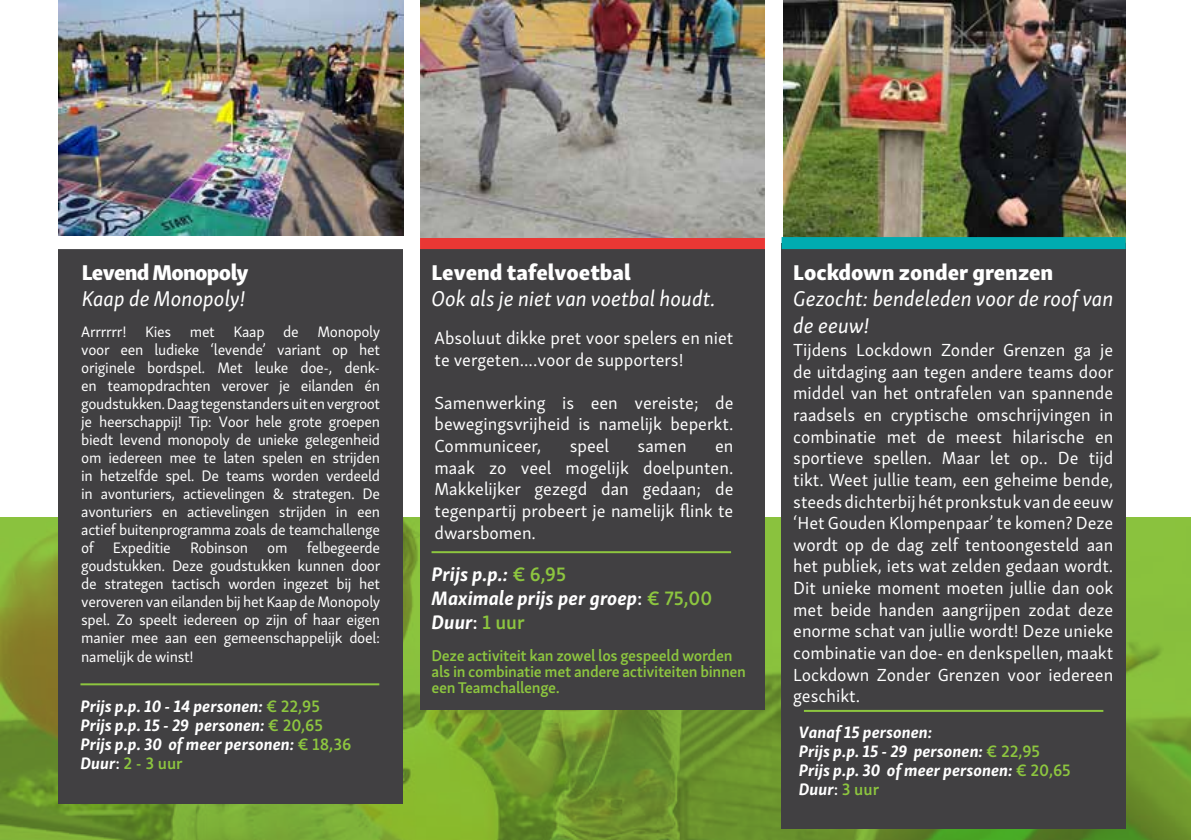
<style>
.page{position:relative;width:1191px;height:840px;background:#fff}
.page>*{position:absolute;margin:0;border:0;box-sizing:border-box;transform-origin:0 0}
.t1{font:italic 22px/26.4px "Skolar Sans Latn";color:#fff}
.t2{font:22px "Skolar Sans Latn Eb";color:#fff}
.t3{font:22px "Skolar Sans Latn Eb";letter-spacing:-.03em;color:#fff}
.t4{font:italic 700 20px/24px "Skolar Sans Latn";color:#fff}
.t5{font:18px/21.6px "Skolar Sans Latn";color:#fff;text-align:justify}
.t6{font:italic 700 17px/19px "Skolar Sans Latn";color:#fff}
.t7{font:600 16px/16px "Skolar Sans Latn";letter-spacing:-.02em;color:#8dc63f}
.t8{font:15.6px/18px "Skolar Sans Latn";letter-spacing:-.02em;color:#fff;text-align:justify}
.s1{font-weight:600;font-style:normal;color:#8dc63f}
.s2{font-weight:600;font-style:normal}
</style>
<div class="page">
<img style="left:783px;top:0;width:342px;height:237px">
<svg style="left:0;top:517px;width:1191px;height:322px;background:#759e30"></svg>
<div style="left:58px;top:243px;width:345px;height:560px;background:#414042"></div>
<hr style="left:80px;top:683px;width:299px;height:2px;background:#8dc63f">
<div style="left:420px;top:249px;width:345px;height:460px;background:#414042"></div>
<hr style="left:431px;top:551px;width:300px;height:2px;background:#8dc63f">
<div style="left:781px;top:243px;width:344px;height:585px;background:#414042"></div>
<hr style="left:804px;top:709px;width:299px;height:2px;background:#8dc63f">
<div style="left:49px;top:237px;width:362px;height:12px;background:#fff"></div>
<div style="left:420px;top:237px;width:345px;height:12px;background:#ea3734"></div>
<div style="left:781px;top:237px;width:344px;height:12px;background:#00abb0"></div>
<img style="left:58px;top:0;width:345px;height:235px">
<img style="left:420px;top:0;width:344px;height:237px">
<p class="t2" style="left:431px;top:253px;width:201px">Levend tafelvoetbal</p>
<p class="t1" style="left:431px;top:284px;width:285px">Ook als je niet van voetbal houdt.</p>
<p class="t3" style="left:82px;top:253px;width:168px">Levend Monopoly</p>
<p class="t1" style="left:82px;top:284px;width:165px">Kaap de Monopoly!</p>
<p class="t8" style="left:81px;top:321px;width:301px">Arrrrrr! Kies met Kaap de Monopoly voor een ludieke ‘levende’ variant op het originele bordspel. Met leuke doe-, denk&shy;en teamopdrachten verover je eilanden én goudstukken. Daag tegenstanders uit en vergroot je heerschappij! Tip: Voor hele grote groepen biedt levend monopoly de unieke gelegenheid om iedereen mee te laten spelen en strijden in hetzelfde spel. De teams worden verdeeld in avonturiers, actievelingen &amp; strategen. De avonturiers en actievelingen strijden in een actief buitenprogramma zoals de teamchallenge of Expeditie Robinson om felbegeerde goudstukken. Deze goudstukken kunnen door de strategen tactisch worden ingezet bij het veroveren van eilanden bij het Kaap de Monopoly spel. Zo speelt iedereen op zijn of haar eigen manier mee aan een gemeenschappelijk doel: namelijk de winst!</p>
<p class="t5" style="left:434px;top:325px;width:300px">Absoluut dikke pret voor spelers en niet te vergeten....voor de supporters!</p>
<p class="t5" style="left:434px;top:390px;width:300px">Samenwerking is een vereiste; de bewegingsvrijheid is namelijk beperkt.<br>Communiceer,</p>
<p class="t5" style="left:570px;top:433px;width:41px">speel</p>
<p class="t5" style="left:637px;top:433px;width:51px">samen</p>
<p class="t5" style="left:434px;top:433px;width:300px;text-indent:280px">en maak zo veel mogelijk doelpunten.<br>Makkelijker gezegd dan gedaan; de tegenpartij probeert je namelijk flink te dwarsbomen.</p>
<p class="t4" style="left:431px;top:559px;width:282px">Prijs p.p.: <span class="s1">€ 6,95<br></span>Maximale prijs per groep<span class="s2">:</span> <span class="s1">€ 75,00<br></span>Duur<span class="s2">:</span> <span class="s1">1 uur</span></p>
<p class="t7" style="left:431px;top:645px;width:316px">Deze activiteit kan zowel los gespeeld worden als in combinatie met andere activiteiten binnen een Teamchallenge.</p>
<p class="t6" style="left:80px;top:694px;width:272px">Prijs p.p. 10 - 14 personen: <span class="s1">€ 22,95<br></span>Prijs p.p. 15 - 29 personen: <span class="s1">€ 20,65<br></span>Prijs p.p. 30 of meer personen: <span class="s1">€ 18,36<br></span>Duur<span class="s2">:</span> <span class="s1">2 - 3 uur</span></p>
<p class="t2" style="left:793px;top:253px;width:261px">Lockdown zonder grenzen</p>
<p class="t1" style="left:793px;top:284px;width:322px">Gezocht: bendeleden voor de roof van de eeuw!</p>
<p class="t5" style="left:793px;top:337px;width:322px">Tijdens Lockdown Zonder Grenzen ga je de uitdaging aan tegen andere teams door middel van het ontrafelen van spannende raadsels en cryptische omschrijvingen in combinatie met de meest hilarische en sportieve spellen. Maar let op.. De tijd tikt. Weet jullie team, een geheime bende, steeds dichterbij hét pronkstuk van de eeuw ‘Het Gouden Klompenpaar’ te komen? Deze wordt op de dag zelf tentoongesteld aan het publiek, iets wat zelden gedaan wordt.<br>Dit unieke moment moeten jullie dan ook met beide handen aangrijpen zodat deze enorme schat van jullie wordt! Deze unieke combinatie van doe- en denkspellen, maakt Lockdown Zonder Grenzen voor iedereen geschikt.</p>
<p class="t6" style="left:799px;top:720px;width:273px">Vanaf 15 personen:<br>Prijs p.p. 15 - 29 personen: <span class="s1">€ 22,95<br></span>Prijs p.p. 30 of meer personen: <span class="s1">€ 20,65<br></span>Duur<span class="s2">:</span> <span class="s1">3 uur</span></p>
</div>
